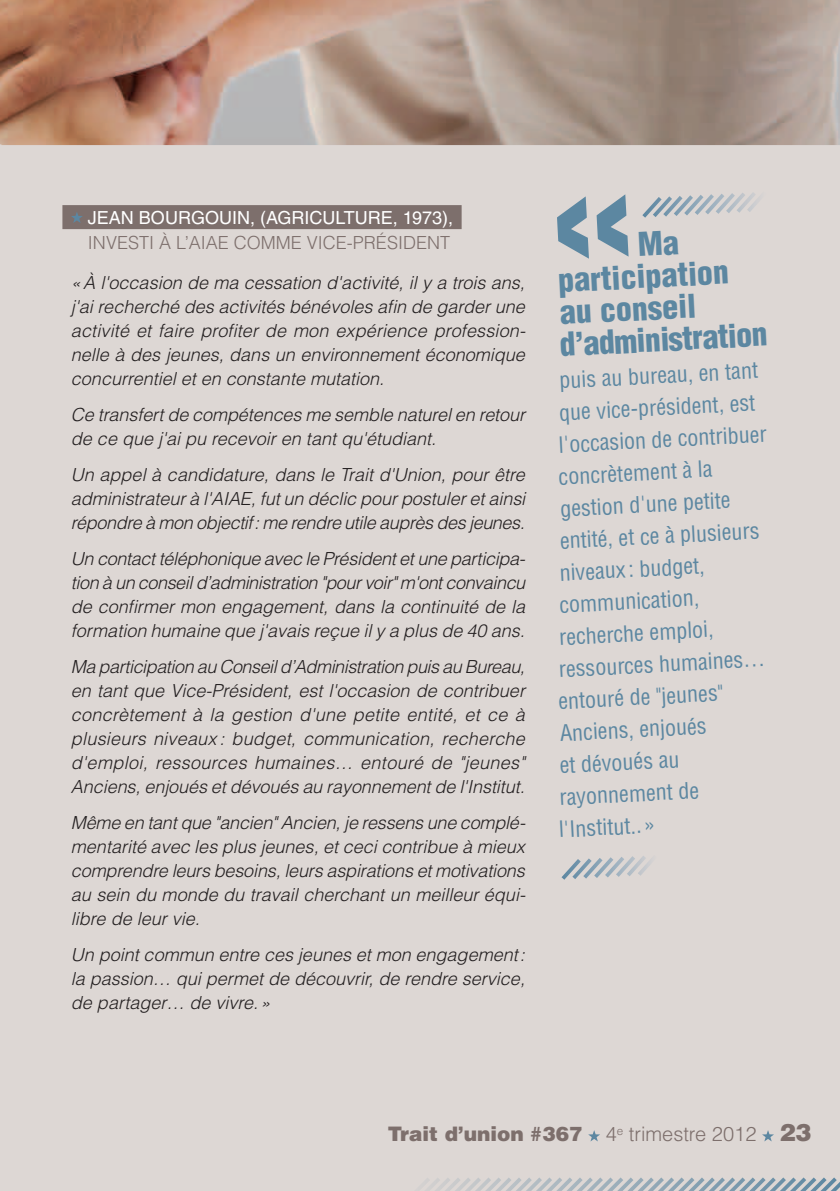
<style>
.page{position:relative;width:840px;height:1191px;background:#fff}
.page>*{position:absolute;margin:0;border:0;box-sizing:border-box;transform-origin:0 0}
.t1{font:900 condensed 32px/32px "Helvetica LT Std";color:#5c87a1}
.t2{font:condensed 22px "Helvetica LT Std";color:#5c87a1}
.t3{font:900 20px "Helvetica LT Std";color:#7d6f6c}
.t4{font:italic 300 18px/24px "Helvetica LT Std";color:#231f20;text-align:justify}
.t5{font:18px "Helvetica LT Std";color:#fff}
.t6{font:300 18px "Helvetica LT Std";color:#7d6f6c}
.s1{font-weight:300}
.s2{font-size:24px}
</style>
<div class="page">
<div style="left:0;top:0;width:839px;height:1191px;background:#ddd7d4"></div>
<img style="left:0;top:0;width:839px;height:145px">
<svg style="left:588px;top:1130px;width:11px;height:11px"></svg>
<svg style="left:762px;top:1130px;width:11px;height:11px"></svg>
<svg style="left:425px;top:1177px;width:414px;height:14px"></svg>
<div style="left:62px;top:205px;width:399px;height:24px;background:#7d6f6c"></div>
<svg style="left:71px;top:212px;width:12px;height:11px"></svg>
<svg style="left:561px;top:856px;width:90px;height:24px"></svg>
<svg style="left:642px;top:193px;width:117px;height:25px"></svg>
<svg style="left:557px;top:194px;width:71px;height:65px"></svg>
<p class="t5" style="left:88px;top:207px;width:77px">JEAN BOUR</p>
<p class="t5" style="left:191px;top:207px;width:26px">GOUIN</p>
<p class="t5" style="left:250px;top:207px;width:204px">, (AG RICULTURE, 1973),</p>
<p class="t6" style="left:88px;top:231px;width:39px">INVESTI</p>
<p class="t6" style="left:159px;top:231px;width:89px">À L’AIAE COMME</p>
<p class="t6" style="left:307px;top:231px;width:92px">VICE-PRÉSIDENT</p>
<p class="t4" style="left:71px;top:271px;width:455px">«À l'occasion de ma cessation d'activité, il y a trois ans, j'ai recherché des activités bénévoles afin de garder une activité et faire profiter de mon expérience profession&shy;nelle à des jeunes, dans un environnement économique concurrentiel et en constante mutation.</p>
<p class="t4" style="left:71px;top:403px;width:455px">Ce transfert de compétences me semble naturel en retour de ce que j'ai pu recevoir en tant qu'étudiant.</p>
<p class="t4" style="left:71px;top:463px;width:455px">Un appel à candidature, dans le Trait d'Union, pour être administrateur à l'AIAE, fut un déclic pour postuler et ainsi répondre à mon objectif: me rendre utile auprès des jeunes.</p>
<p class="t4" style="left:71px;top:547px;width:455px">Un contact téléphonique avec le Président et une participa&shy;tion à un conseil d’administration "pour voir" m'ont convaincu de confirmer mon engagement, dans la continuité de la formation humaine que j'avais reçue il y a plus de 40 ans.</p>
<p class="t4" style="left:71px;top:655px;width:455px">Ma participation au Conseil d’Administration puis au Bureau, en tant que Vice-Président, est l'occasion de contribuer concrètement à la gestion d'une petite entité, et ce à plusieurs niveaux : budget, communication, recherche d'emploi, ressources humaines… entouré de "jeunes" Anciens, enjoués et dévoués au rayonnement de l'Institut.</p>
<p class="t4" style="left:71px;top:811px;width:455px">Même en tant que "ancien" Ancien, je ressens une complé&shy;mentarité avec les plus jeunes, et ceci contribue à mieux comprendre leurs besoins, leurs aspirations et motivations au sein du monde du travail cherchant un meilleur équi&shy;libre de leur vie.</p>
<p class="t4" style="left:71px;top:943px;width:455px">Un point commun entre ces jeunes et mon engagement: la passion… qui permet de découvrir, de rendre service, de partager… de vivre.»</p>
<h1 class="t1" style="left:553px;top:232px;width:209px;text-indent:83px;rotate:-3deg">Ma participation au conseil d’administration</h1>
<p class="t2" style="left:558px;top:367px;width:200px;rotate:-3deg">puis au bureau, en tant</p>
<p class="t2" style="left:558px;top:399px;width:198px;rotate:-3deg">que vice-président, est</p>
<p class="t2" style="left:558px;top:431px;width:209px;rotate:-3deg">l'occasion de contribuer</p>
<p class="t2" style="left:557px;top:463px;width:155px;rotate:-3deg">concrètement à la</p>
<p class="t2" style="left:559px;top:495px;width:172px;rotate:-3deg">gestion d'une petite</p>
<p class="t2" style="left:559px;top:527px;width:201px;rotate:-3deg">entité, et ce à plusieurs</p>
<p class="t2" style="left:558px;top:559px;width:147px;rotate:-3deg">niveaux : budget,</p>
<p class="t2" style="left:558px;top:591px;width:141px;rotate:-3deg">communication,</p>
<p class="t2" style="left:558px;top:623px;width:156px;rotate:-3deg">recherche emploi,</p>
<p class="t2" style="left:557px;top:655px;width:208px;rotate:-3deg">ressources humaines…</p>
<p class="t2" style="left:557px;top:687px;width:166px;rotate:-3deg">entouré de "jeunes"</p>
<p class="t2" style="left:559px;top:719px;width:148px;rotate:-3deg">Anciens, enjoués</p>
<p class="t2" style="left:558px;top:751px;width:121px;rotate:-3deg">et dévoués au</p>
<p class="t2" style="left:558px;top:783px;width:141px;rotate:-3deg">rayonnement de</p>
<p class="t2" style="left:558px;top:815px;width:98px;rotate:-3deg">l'Institut..»</p>
<p class="t3" style="left:387px;top:1121px;width:425px">Trait d’union #367 <span class="s1">4</span><sup>E</sup> <span class="s1">TRIMESTRE 2012</span> <span class="s2">23</span></p>
</div>
